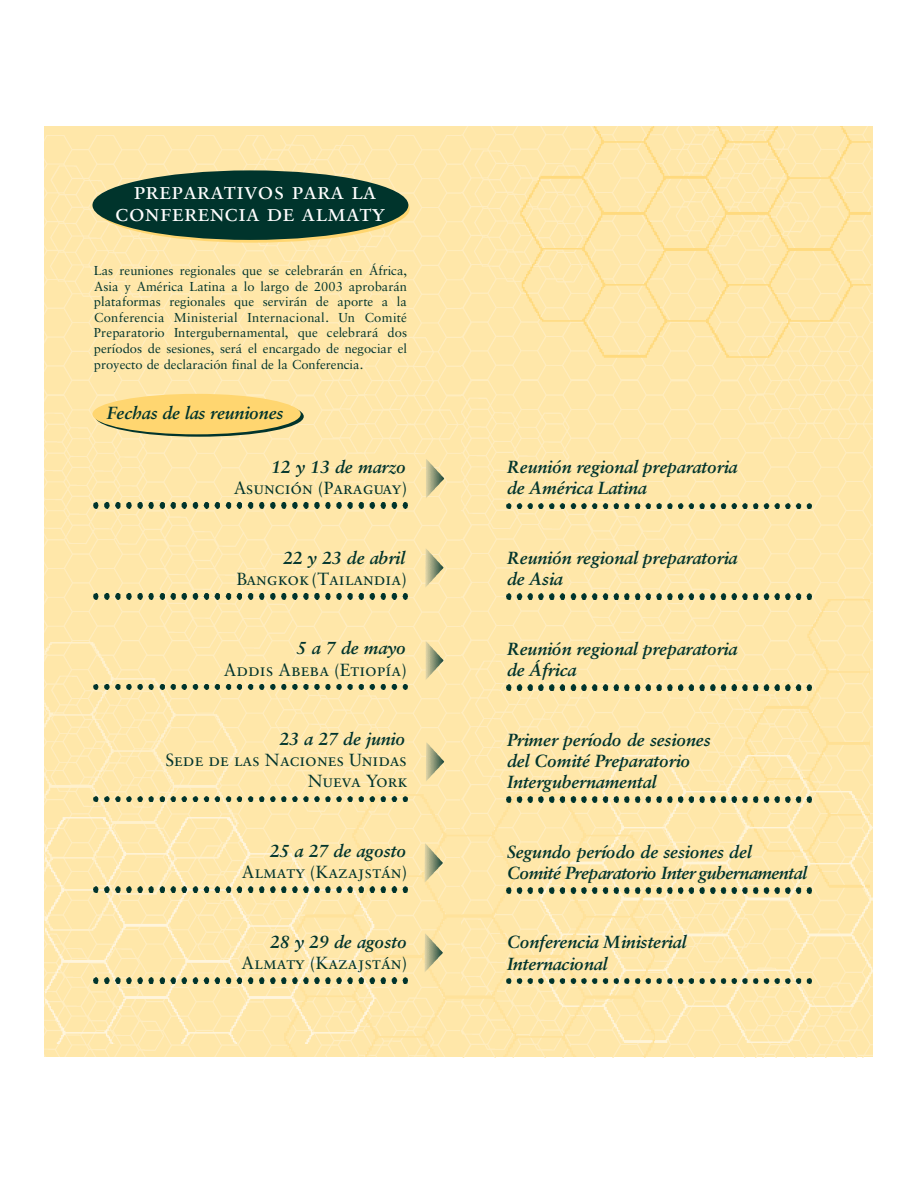
<style>
.page{position:relative;width:918px;height:1188px;background:#fff}
.page>*{position:absolute;margin:0;border:0;box-sizing:border-box;transform-origin:0 0}
.t1{font:24.3px/21.6px "Sabon Roman SC";color:#fff;text-align:center}
.t2{font:italic 700 17.55px/21px "Sabon";color:#00342c}
.t3{font:17.55px/21px "Sabon Roman SC";color:#00342c;text-align:right}
.t4{font:12.9px/15.6px "Sabon";color:#00342c;text-align:justify}
</style>
<div class="page">
<img style="left:461px;top:127px;width:412px;height:640px">
<img style="left:728px;top:550px;width:141px;height:184px">
<img style="left:529px;top:734px;width:344px;height:324px">
<img style="left:506px;top:127px;width:364px;height:260px">
<img style="left:45px;top:135px;width:416px;height:921px">
<img style="left:45px;top:620px;width:204px;height:405px">
<img style="left:269px;top:767px;width:385px;height:290px">
<img style="left:46px;top:790px;width:343px;height:253px">
<img style="left:507px;top:503px;width:304px;height:6px">
<img style="left:507px;top:594px;width:304px;height:5px">
<img style="left:507px;top:685px;width:304px;height:5px">
<img style="left:507px;top:797px;width:304px;height:5px">
<img style="left:507px;top:888px;width:304px;height:5px">
<img style="left:507px;top:978px;width:304px;height:6px">
<img style="left:426px;top:459px;width:18px;height:39px">
<img style="left:425px;top:548px;width:18px;height:40px">
<img style="left:426px;top:641px;width:17px;height:39px">
<img style="left:426px;top:742px;width:18px;height:39px">
<img style="left:425px;top:934px;width:18px;height:38px">
<img style="left:425px;top:843px;width:18px;height:40px">
<svg style="left:95px;top:396px;width:209px;height:41px"></svg>
<div style="left:92px;top:394px;width:209px;height:40px;background:#ffd670;border-radius:50%"></div>
<svg style="left:97px;top:175px;width:313px;height:68px"></svg>
<div style="left:92px;top:170px;width:316px;height:70px;background:#00342c;border-radius:50%"></div>
<img style="left:94px;top:503px;width:313px;height:5px">
<img style="left:94px;top:594px;width:313px;height:5px">
<img style="left:94px;top:684px;width:313px;height:6px">
<img style="left:94px;top:796px;width:313px;height:6px">
<img style="left:94px;top:887px;width:313px;height:5px">
<img style="left:94px;top:978px;width:313px;height:5px">
<h1 class="t1" style="left:115px;top:182px;width:272px">preparativos para la conferencia de almaty</h1>
<p class="t4" style="left:94px;top:264px;width:315px">Las reuniones regionales que se celebrarán en África, Asia y América Latina a lo largo de 2003 aprobarán plataformas regionales que servirán de aporte a la C o n f e rencia Ministerial Internacional. Un Comité P reparatorio Interg u b e rnamental, que celebrará dos períodos de sesiones, será el encargado de negociar el proyecto de declaración final de la Conferencia.</p>
<p class="t2" style="left:107px;top:404px;width:178px">Fechas de las reuniones</p>
<p class="t2" style="left:271px;top:458px;width:136px">12 y 13 de marzo</p>
<p class="t3" style="left:234px;top:479px;width:175px">Asunción (Paraguay)</p>
<p class="t2" style="left:507px;top:458px;width:232px">Reunión regional preparatoria de América Latina</p>
<p class="t2" style="left:283px;top:548px;width:123px">22 y 23 de abril</p>
<p class="t3" style="left:236px;top:570px;width:172px">Bangkok (Tailandia)</p>
<p class="t2" style="left:507px;top:549px;width:232px">Reunión regional preparatoria de Asia</p>
<p class="t2" style="left:297px;top:639px;width:111px">5 a 7 de mayo</p>
<p class="t3" style="left:224px;top:661px;width:185px">Addis Abeba (Etiopía)</p>
<p class="t2" style="left:507px;top:640px;width:232px">Reunión regional preparatoria de África</p>
<p class="t2" style="left:279px;top:730px;width:127px">23 a 27 de junio</p>
<p class="t3" style="left:165px;top:751px;width:243px">Sede de las Naciones Unidas<br>Nueva York</p>
<p class="t2" style="left:507px;top:731px;width:205px">Primer período de sesiones del Comité Preparatorio<br>Intergubernamental</p>
<p class="t2" style="left:270px;top:842px;width:138px">25 a 27 de agosto</p>
<p class="t3" style="left:242px;top:863px;width:167px">Almaty (Kazajstán)</p>
<p class="t2" style="left:507px;top:842px;width:301px">Segundo período de sesiones del<br>Comité Preparatorio Inter g u b e rn a m e n t a l</p>
<p class="t2" style="left:270px;top:933px;width:138px">28 y 29 de agosto</p>
<p class="t3" style="left:242px;top:954px;width:167px">Almaty (Kazajstán)</p>
<p class="t2" style="left:507px;top:933px;width:181px">Conferencia Ministerial<br>Internacional</p>
</div>
